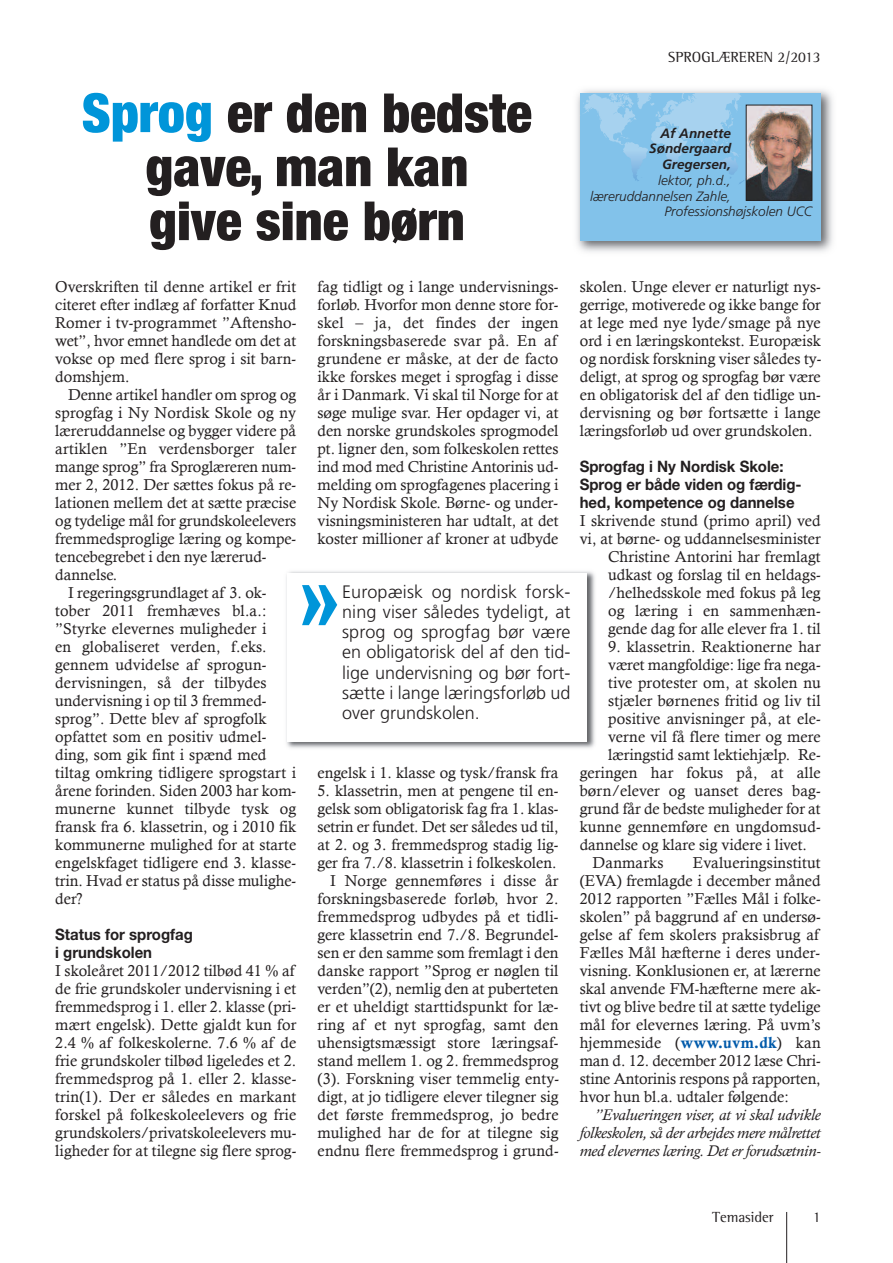
<style>
.page{position:relative;width:893px;height:1263px;background:#fff}
.page>*{position:absolute;margin:0;border:0;box-sizing:border-box;transform-origin:0 0}
.t1{font:900 condensed 54px/54px "Helvetica Neue";color:#231f20;text-align:center}
.t2{font:300 18px/20.2px "Frutiger";color:#231f20;text-align:justify}
.t3{font:15.75px/18px "Calisto";color:#231f20;text-align:justify}
.t4{font:italic 15.75px/18px "Calisto";letter-spacing:-.005em;color:#231f20;text-align:justify}
.t5{font:700 15.75px/18px "Helvetica Neue";color:#231f20;scale:.95 1}
.t6{font:15px "Rotis Semi Serif Std";color:#231f20}
.t7{font:italic 300 13.5px "Frutiger";color:#231f20}
.t8{font:italic 700 13.5px/15.8px "Frutiger";color:#231f20;text-align:right}
.s1{color:#0095d9}
.s2{font-family:"Calis MT Bol";color:#015aaa}
</style>
<div class="page">
<hr style="left:786px;top:1212px;width:1px;height:51px;background:#231f20">
<img style="left:576px;top:89px;width:257px;height:163px">
<div style="left:580px;top:94px;width:241px;height:147px;background:#82c2ea"></div>
<svg style="left:583px;top:103px;width:7px;height:11px"></svg>
<svg style="left:597px;top:94px;width:150px;height:91px"></svg>
<img style="left:748px;top:107px;width:62px;height:92px">
<div style="left:746px;top:105px;width:66px;height:96px;border:1px solid #231f20"></div>
<img style="left:286px;top:571px;width:309px;height:177px">
<div style="left:287px;top:573px;width:300px;height:168px;background:#fff"></div>
<svg style="left:302px;top:585px;width:35px;height:40px"></svg>
<h1 class="t1" style="left:82px;top:91px;width:452px"><span class="s1">Sprog</span> er den bedste gave, man kan<br>give sine børn</h1>
<p class="t6" style="left:668px;top:51px;width:154px">SPROGLÆREREN 2/2013</p>
<p class="t8" style="left:649px;top:126px;width:83px">Af Annette<br>Søndergaard<br>Gregersen,</p>
<p class="t7" style="left:658px;top:175px;width:74px">lektor, ph.d.,</p>
<p class="t7" style="left:590px;top:191px;width:142px">læreruddannelsen Zahle,</p>
<p class="t7" style="left:665px;top:206px;width:149px">Professionshøjskolen UCC</p>
<p class="t3" style="left:55px;top:277px;width:243px">Overskriften til denne artikel er frit citeret efter indlæg af forfatter Knud Romer i tv-programmet ”Aftensho&shy;wet”, hvor emnet handlede om det at vokse op med flere sprog i sit barn&shy;domshjem.</p>
<p class="t3" style="left:68px;top:385px;width:230px">Denne artikel handler om sprog og</p>
<p class="t3" style="left:55px;top:403px;width:242px">sprogfag i Ny Nordisk Skole og ny</p>
<p class="t3" style="left:55px;top:421px;width:242px">læreruddannelse og bygger videre på</p>
<p class="t3" style="left:55px;top:439px;width:242px">artiklen ”En verdensborger taler</p>
<p class="t3" style="left:55px;top:457px;width:242px">mange sprog” fra Sproglæreren num-</p>
<p class="t3" style="left:55px;top:475px;width:242px">mer 2, 2012. Der sættes fokus på re-</p>
<p class="t3" style="left:55px;top:493px;width:242px">lationen mellem det at sætte præcise</p>
<p class="t3" style="left:55px;top:511px;width:242px">og tydelige mål for grundskoleelevers</p>
<p class="t3" style="left:55px;top:529px;width:242px">fremmedsproglige læring og kompe-</p>
<p class="t3" style="left:55px;top:547px;width:213px">tencebegrebet i den nye lærerud-</p>
<p class="t3" style="left:55px;top:565px;width:64px">dannelse.</p>
<p class="t3" style="left:68px;top:583px;width:200px">I regeringsgrundlaget af 3. ok-</p>
<p class="t3" style="left:55px;top:601px;width:213px">tober 2011 fremhæves bl.a.:</p>
<p class="t3" style="left:55px;top:619px;width:213px">”Styrke elevernes muligheder i</p>
<p class="t3" style="left:55px;top:637px;width:213px">en globaliseret verden, f.eks.</p>
<p class="t3" style="left:55px;top:655px;width:213px">gennem udvidelse af sprogun-</p>
<p class="t3" style="left:55px;top:673px;width:213px">dervisningen, så der tilbydes</p>
<p class="t3" style="left:55px;top:691px;width:213px">undervisning i op til 3 fremmed-</p>
<p class="t3" style="left:55px;top:709px;width:213px">sprog”. Dette blev af sprogfolk</p>
<p class="t3" style="left:55px;top:727px;width:213px">opfattet som en positiv udmel-</p>
<p class="t3" style="left:55px;top:745px;width:213px">ding, som gik fint i spænd med</p>
<p class="t3" style="left:55px;top:763px;width:242px">tiltag omkring tidligere sprogstart i</p>
<p class="t3" style="left:55px;top:781px;width:242px">årene forinden. Siden 2003 har kom-</p>
<p class="t3" style="left:55px;top:799px;width:242px">munerne kunnet tilbyde tysk og</p>
<p class="t3" style="left:55px;top:817px;width:242px">fransk fra 6. klassetrin, og i 2010 fik</p>
<p class="t3" style="left:55px;top:835px;width:242px">kommunerne mulighed for at starte</p>
<p class="t3" style="left:55px;top:853px;width:242px">engelskfaget tidligere end 3. klasse-</p>
<p class="t3" style="left:55px;top:871px;width:242px">trin. Hvad er status på disse mulighe-</p>
<p class="t3" style="left:55px;top:889px;width:29px">der?</p>
<p class="t5" style="left:55px;top:927px;width:146px">Status for sprogfag i grundskolen</p>
<p class="t3" style="left:55px;top:961px;width:242px">I skoleåret 2011/2012 tilbød 41 % af de frie grundskoler undervisning i et fremmedsprog i 1. eller 2. klasse (pri&shy;mært engelsk). Dette gjaldt kun for 2.4 % af folkeskolerne. 7.6 % af de frie grundskoler tilbød ligeledes et 2. fremmedsprog på 1. eller 2. klasse&shy;trin(1). Der er således en markant forskel på folkeskoleelevers og frie grundskolers/privatskoleelevers mu&shy;ligheder for at tilegne sig flere sprog-</p>
<p class="t3" style="left:318px;top:277px;width:242px">fag tidligt og i lange undervisnings&shy;forløb. Hvorfor mon denne store for&shy;skel – ja, det findes der ingen forskningsbaserede svar på. En af grundene er måske, at der de facto ikke forskes meget i sprogfag i disse år i Danmark. Vi skal til Norge for at søge mulige svar. Her opdager vi, at den norske grundskoles sprogmodel pt. ligner den, som folkeskolen rettes ind mod med Christine Antorinis ud&shy;melding om sprogfagenes placering i Ny Nordisk Skole. Børne- og under&shy;visningsministeren har udtalt, at det koster millioner af kroner at udbyde</p>
<p class="t3" style="left:580px;top:277px;width:243px">skolen. Unge elever er naturligt nys&shy;gerrige, motiverede og ikke bange for at lege med nye lyde/smage på nye ord i en læringskontekst. Europæisk og nordisk forskning viser således ty&shy;deligt, at sprog og sprogfag bør være en obligatorisk del af den tidlige un&shy;dervisning og bør fortsætte i lange læringsforløb ud over grundskolen.</p>
<p class="t5" style="left:580px;top:459px;width:235px">Sprogfag i Ny Nordisk Skole:<br>Sprog er både viden og færdig&shy;hed, kompetence og dannelse</p>
<p class="t3" style="left:580px;top:511px;width:242px;text-align:right">I skrivende stund (primo april) ved vi, at børne- og uddannelsesminister<br>Christine Antorini har fremlagt udkast og forslag til en heldags-/helhedsskole med fokus på leg<br>og læring i en sammenhæn&shy;gende dag for alle elever fra 1. til</p>
<p class="t3" style="left:608px;top:637px;width:214px">9. klassetrin. Reaktionerne har</p>
<p class="t3" style="left:608px;top:655px;width:214px">været mangfoldige: lige fra nega-</p>
<p class="t3" style="left:608px;top:673px;width:214px">tive protester om, at skolen nu</p>
<p class="t3" style="left:608px;top:691px;width:214px">stjæler børnenes fritid og liv til</p>
<p class="t3" style="left:608px;top:709px;width:214px">positive anvisninger på, at ele-</p>
<p class="t3" style="left:608px;top:727px;width:214px">verne vil få flere timer og mere</p>
<p class="t3" style="left:608px;top:745px;width:214px">læringstid samt lektiehjælp. Re-</p>
<p class="t3" style="left:580px;top:763px;width:242px">geringen har fokus på, at alle</p>
<p class="t3" style="left:580px;top:781px;width:242px">børn/elever og uanset deres bag-</p>
<p class="t3" style="left:580px;top:799px;width:242px">grund får de bedste muligheder for at</p>
<p class="t3" style="left:580px;top:817px;width:242px">kunne gennemføre en ungdomsud-</p>
<p class="t3" style="left:580px;top:835px;width:229px">dannelse og klare sig videre i livet.</p>
<p class="t3" style="left:592px;top:853px;width:73px">Danmarks</p>
<p class="t2" style="left:342px;top:583px;width:230px">Europæisk og nordisk forsk&shy;ning viser således tydeligt, at sprog og sprogfag bør være en obligatorisk del af den tid&shy;lige undervisning og bør fort&shy;sætte i lange læringsforløb ud over grundskolen.</p>
<p class="t3" style="left:318px;top:763px;width:242px">engelsk i 1. klasse og tysk/fransk fra</p>
<p class="t3" style="left:318px;top:781px;width:243px;text-align:right">5. klassetrin, men at pengene til en&shy;gelsk som obligatorisk fag fra 1. klas&shy;setrin er fundet. Det ser således ud til, at 2. og 3. fremmedsprog stadig lig&shy;ger fra 7./8. klassetrin i folkeskolen.<br>I Norge gennemføres i disse år forskningsbaserede forløb, hvor 2. fremmedsprog udbydes på et tidli&shy;gere klassetrin end 7./8. Begrundel&shy;sen er den samme som fremlagt i den danske rapport ”Sprog er nøglen til verden”(2), nemlig den at puberteten er et uheldigt starttidspunkt for læ&shy;ring af et nyt sprogfag, samt den uhensigtsmæssigt store læringsaf&shy;stand mellem 1. og 2. fremmedsprog (3). Forskning viser temmelig enty&shy;digt, at jo tidligere elever tilegner sig det første fremmedsprog, jo bedre mulighed har de for at tilegne sig endnu flere fremmedsprog i grund-</p>
<p class="t3" style="left:580px;top:853px;width:242px;text-indent:113px">Evalueringsinstitut (EVA) fremlagde i december måned 2012 rapporten ”Fælles Mål i folke&shy;skolen” på baggrund af en undersø&shy;gelse af fem skolers praksisbrug af Fælles Mål hæfterne i deres under&shy;visning. Konklusionen er, at lærerne skal anvende FM-hæfterne mere ak&shy;tivt og blive bedre til at sætte tydelige mål for elevernes læring. På uvm’s hjemmeside (<span class="s2">www.uvm.dk</span>) kan man d. 12. december 2012 læse Chri&shy;stine Antorinis respons på rapporten, hvor hun bl.a. udtaler følgende:</p>
<p class="t4" style="left:580px;top:1106px;width:242px;text-indent:15px">”Evalueringen viser, at vi skal udvikle folkeskolen, så der arbejdes mere målrettet med elevernes læring. Det er forudsætnin-</p>
<p class="t6" style="left:712px;top:1212px;width:63px">Temasider</p>
<p class="t6" style="left:813px;top:1212px;width:9px">1</p>
</div>
